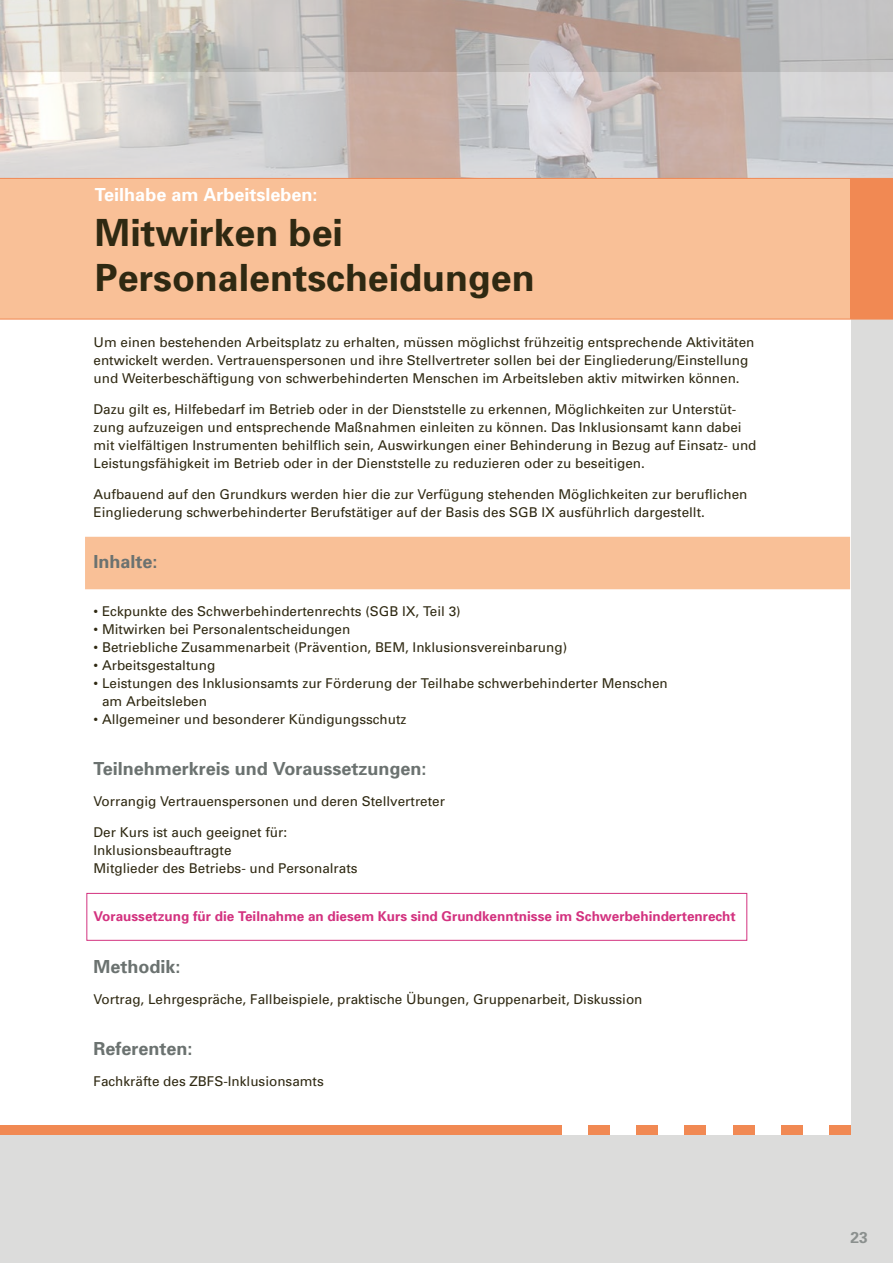
<style>
.page{position:relative;width:893px;height:1263px;background:#fff}
.page>*{position:absolute;margin:0;border:0;box-sizing:border-box;transform-origin:0 0}
.t1{font:700 37.5px/45px "Pgjncl Univers";color:#2f2912}
.t2{font:700 18px "Pgjncl Univers";color:#6b7270}
.t3{font:700 18px "Pgjncl Univers";color:#fff}
.t4{font:700 15.75px "Pgjncl Univers";color:#8b908e}
.t5{font:13.5px/18px "Dwpqms Univers";color:#2f2912}
.t6{font:700 13.5px "Pgjncl Univers";color:#d3327f}
</style>
<div class="page">
<div style="left:0;top:319px;width:893px;height:944px;background:#dcdcdb"></div>
<div style="left:0;top:319px;width:850px;height:816px;background:#fff"></div>
<div style="left:0;top:1126px;width:561px;height:9px;background:#f18953"></div>
<div style="left:829px;top:1126px;width:21px;height:9px;background:#f18953"></div>
<div style="left:588px;top:1126px;width:22px;height:9px;background:#f18953"></div>
<div style="left:733px;top:1126px;width:21px;height:9px;background:#f18953"></div>
<div style="left:685px;top:1126px;width:21px;height:9px;background:#f18953"></div>
<div style="left:781px;top:1126px;width:21px;height:9px;background:#f18953"></div>
<div style="left:637px;top:1126px;width:21px;height:9px;background:#f18953"></div>
<div style="left:86px;top:893px;width:661px;height:48px;border:1px solid #d3327f"></div>
<div style="left:85px;top:537px;width:765px;height:52px;background:#f9c097"></div>
<img style="left:0;top:0;width:893px;height:178px">
<div style="left:0;top:178px;width:850px;height:141px;background:#f9c097"></div>
<div style="left:850px;top:178px;width:43px;height:141px;background:#f18953"></div>
<h2 class="t3" style="left:95px;top:184px;width:224px">Teilhabe am Arbeitsleben:</h2>
<h1 class="t1" style="left:95px;top:211px;width:441px">Mitwirken bei<br>Personalentscheidungen</h1>
<p class="t5" style="left:94px;top:333px;width:662px">Um einen bestehenden Arbeitsplatz zu erhalten, müssen möglichst frühzeitig entsprechende Aktivitäten entwickelt werden. Vertrauenspersonen und ihre Stellvertreter sollen bei der Eingliederung/Einstellung und Weiterbeschäftigung von schwerbehinderten Menschen im Arbeitsleben aktiv mitwirken können.</p>
<p class="t5" style="left:94px;top:400px;width:664px">Dazu gilt es, Hilfebedarf im Betrieb oder in der Dienststelle zu erkennen, Möglichkeiten zur Unterstüt&shy;zung aufzuzeigen und entsprechende Maßnahmen einleiten zu können. Das Inklusionsamt kann dabei mit vielfältigen Instrumenten behilflich sein, Auswirkungen einer Behinderung in Bezug auf Einsatz- und Leistungsfähigkeit im Betrieb oder in der Dienststelle zu reduzieren oder zu beseitigen.</p>
<p class="t5" style="left:94px;top:485px;width:655px">Aufbauend auf den Grundkurs werden hier die zur Verfügung stehenden Möglichkeiten zur beruflichen<br>Eingliederung schwerbehinderter Berufstätiger auf der Basis des SGB IX ausführlich dargestellt.</p>
<h3 class="t2" style="left:94px;top:551px;width:66px">Inhalte:</h3>
<p class="t5" style="left:94px;top:602px;width:369px">• Eckpunkte des Schwerbehindertenrechts (SGB IX, Teil 3)</p>
<p class="t5" style="left:94px;top:620px;width:258px">• Mitwirken bei Personalentscheidungen</p>
<p class="t5" style="left:94px;top:638px;width:475px">• Betriebliche Zusammenarbeit (Prävention, BEM, Inklusionsvereinbarung)</p>
<p class="t5" style="left:94px;top:656px;width:123px">• Arbeitsgestaltung</p>
<p class="t5" style="left:102px;top:674px;width:567px;text-indent:-9px">• Leistungen des Inklusionsamts zur Förderung der Teilhabe schwerbehinderter Menschen am Arbeitsleben</p>
<p class="t5" style="left:94px;top:710px;width:315px">• Allgemeiner und besonderer Kündigungsschutz</p>
<h3 class="t2" style="left:94px;top:758px;width:335px">Teilnehmerkreis und Voraussetzungen:</h3>
<p class="t5" style="left:94px;top:792px;width:353px">Vorrangig Vertrauenspersonen und deren Stellvertreter</p>
<p class="t5" style="left:94px;top:823px;width:195px">Der Kurs ist auch geeignet für:</p>
<p class="t5" style="left:94px;top:841px;width:140px">Inklusionsbeauftragte</p>
<p class="t5" style="left:94px;top:859px;width:266px">Mitglieder des Betriebs- und Personalrats</p>
<p class="t6" style="left:94px;top:908px;width:644px">Voraussetzung für die Teilnahme an diesem Kurs sind Grundkenntnisse im Schwerbehindertenrecht</p>
<h3 class="t2" style="left:94px;top:955px;width:89px">Methodik:</h3>
<p class="t5" style="left:94px;top:990px;width:550px">Vortrag, Lehrgespräche, Fallbeispiele, praktische Übungen, Gruppenarbeit, Diskussion</p>
<h3 class="t2" style="left:94px;top:1038px;width:101px">Referenten:</h3>
<p class="t5" style="left:94px;top:1072px;width:232px">Fachkräfte des ZBFS-Inklusionsamts</p>
<p class="t4" style="left:850px;top:1227px;width:19px">23</p>
</div>
